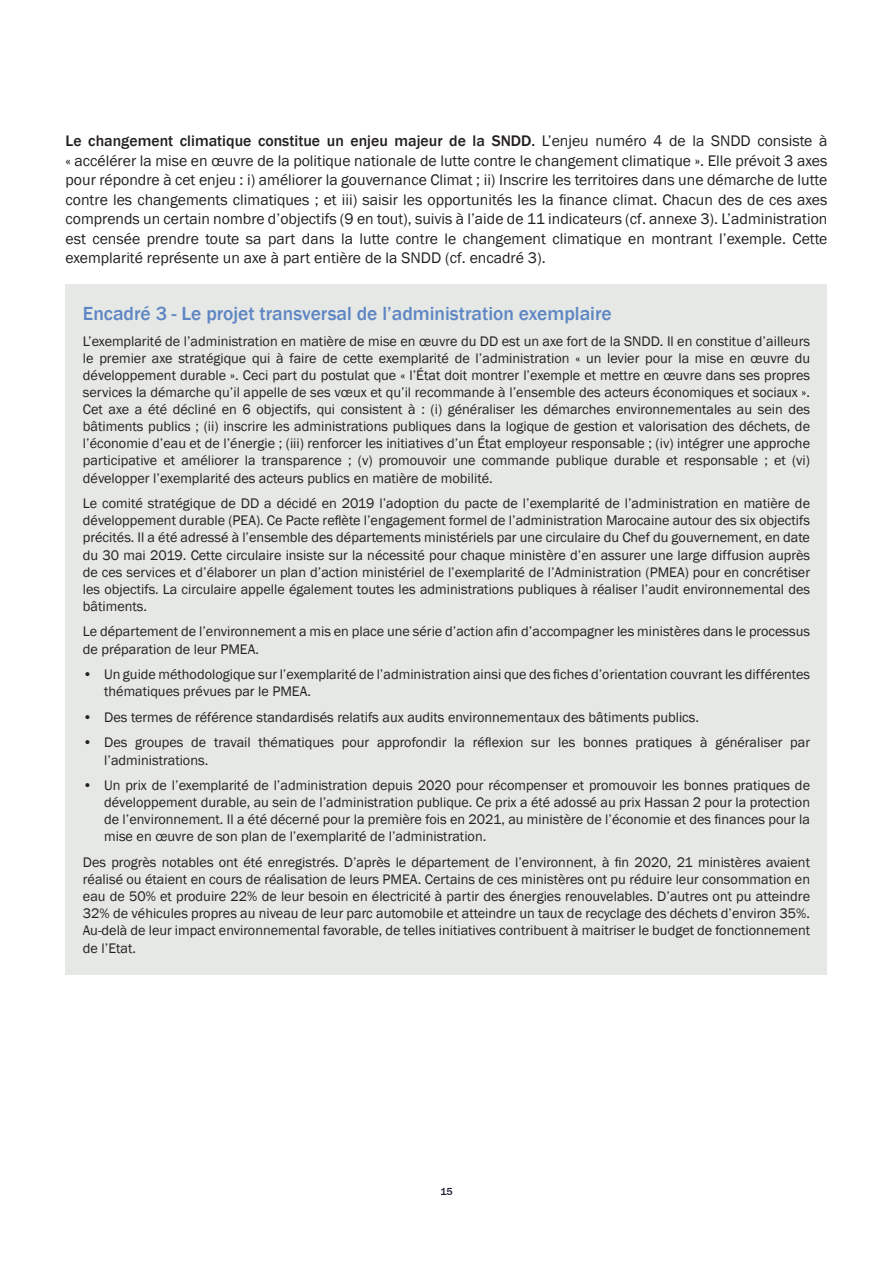
<style>
.page{position:relative;width:893px;height:1263px;background:#fff}
.page>*{position:absolute;margin:0;border:0;box-sizing:border-box;transform-origin:0 0}
.Titre_box{font:500 19.5px "Franklin Gothic";color:#5e86c4}
.Texte{font:15.75px/19.5px "Franklin Gothic";color:#231f20;text-align:justify}
.Titre_box-2{font:14.25px/17.1px "Franklin Gothic";color:#231f20;text-align:justify}
.t1{font:500 10.5px "Franklin Gothic";color:#231e32}
.s1{font-weight:500}
</style>
<div class="page">
<div style="left:66px;top:284px;width:761px;height:691px;background:#e5e8e5"></div>
<p class="Texte" style="left:66px;top:131px;width:763px"><span class="s1">Le changement climatique constitue un enjeu majeur de la SNDD.</span> L’enjeu numéro 4 de la SNDD consiste à « accélérer la mise en œuvre de la politique nationale de lutte contre le changement climatique ». Elle prévoit 3 axes pour répondre à cet enjeu : i) améliorer la gouvernance Climat ; ii) Inscrire les territoires dans une démarche de lutte contre les changements climatiques ; et iii) saisir les opportunités les la finance climat. Chacun des de ces axes comprends un certain nombre d’objectifs (9 en tout), suivis à l’aide de 11 indicateurs (cf. annexe 3). L’administration est censée prendre toute sa part dans la lutte contre le changement climatique en montrant l’exemple. Cette exemplarité représente un axe à part entière de la SNDD (cf. encadré 3).</p>
<p class="Titre_box" style="left:83px;top:302px;width:530px">Encadré 3 - Le projet transversal de l’administration exemplaire</p>
<p class="Titre_box-2" style="left:83px;top:333px;width:729px">L’exemplarité de l’administration en matière de mise en œuvre du DD est un axe fort de la SNDD. Il en constitue d’ailleurs le premier axe stratégique qui à faire de cette exemplarité de l’administration « un levier pour la mise en œuvre du développement durable ». Ceci part du postulat que « l’État doit montrer l’exemple et mettre en œuvre dans ses propres services la démarche qu’il appelle de ses vœux et qu’il recommande à l’ensemble des acteurs économiques et sociaux ».<br>Cet axe a été décliné en 6 objectifs, qui consistent à : (i) généraliser les démarches environnementales au sein des bâtiments publics ; (ii) inscrire les administrations publiques dans la logique de gestion et valorisation des déchets, de l’économie d’eau et de l’énergie ; (iii) renforcer les initiatives d’un État employeur responsable ; (iv) intégrer une approche participative et améliorer la transparence ; (v) promouvoir une commande publique durable et responsable ; et (vi) développer l’exemplarité des acteurs publics en matière de mobilité.</p>
<p class="Titre_box-2" style="left:83px;top:495px;width:729px">Le comité stratégique de DD a décidé en 2019 l’adoption du pacte de l’exemplarité de l’administration en matière de développement durable (PEA). Ce Pacte reflète l’engagement formel de l’administration Marocaine autour des six objectifs précités. Il a été adressé à l’ensemble des départements ministériels par une circulaire du Chef du gouvernement, en date du 30 mai 2019. Cette circulaire insiste sur la nécessité pour chaque ministère d’en assurer une large diffusion auprès de ces services et d’élaborer un plan d’action ministériel de l’exemplarité de l’Administration (PMEA) pour en concrétiser les objectifs. La circulaire appelle également toutes les administrations publiques à réaliser l’audit environnemental des bâtiments.</p>
<p class="Titre_box-2" style="left:83px;top:623px;width:729px">Le département de l’environnement a mis en place une série d’action afin d’accompagner les ministères dans le processus de préparation de leur PMEA.</p>
<p class="Titre_box-2" style="left:104px;top:666px;width:707px;text-indent:-21px">• Un guide méthodologique sur l’exemplarité de l’administration ainsi que des fiches d’orientation couvrant les différentes thématiques prévues par le PMEA.</p>
<p class="Titre_box-2" style="left:83px;top:709px;width:618px">• Des termes de référence standardisés relatifs aux audits environnementaux des bâtiments publics.</p>
<p class="Titre_box-2" style="left:104px;top:734px;width:707px;text-indent:-21px">• Des groupes de travail thématiques pour approfondir la réflexion sur les bonnes pratiques à généraliser par l’administrations.</p>
<p class="Titre_box-2" style="left:104px;top:777px;width:707px;text-indent:-21px">• Un prix de l’exemplarité de l’administration depuis 2020 pour récompenser et promouvoir les bonnes pratiques de développement durable, au sein de l’administration publique. Ce prix a été adossé au prix Hassan 2 pour la protection de l’environnement. Il a été décerné pour la première fois en 2021, au ministère de l’économie et des finances pour la mise en œuvre de son plan de l’exemplarité de l’administration.</p>
<p class="Titre_box-2" style="left:83px;top:854px;width:729px">Des progrès notables ont été enregistrés. D’après le département de l’environnent, à fin 2020, 21 ministères avaient réalisé ou étaient en cours de réalisation de leurs PMEA. Certains de ces ministères ont pu réduire leur consommation en eau de 50% et produire 22% de leur besoin en électricité à partir des énergies renouvelables. D’autres ont pu atteindre 32% de véhicules propres au niveau de leur parc automobile et atteindre un taux de recyclage des déchets d’environ 35%.<br>Au-delà de leur impact environnemental favorable, de telles initiatives contribuent à maitriser le budget de fonctionnement de l’Etat.</p>
<p class="t1" style="left:440px;top:1185px;width:14px">15</p>
</div>
